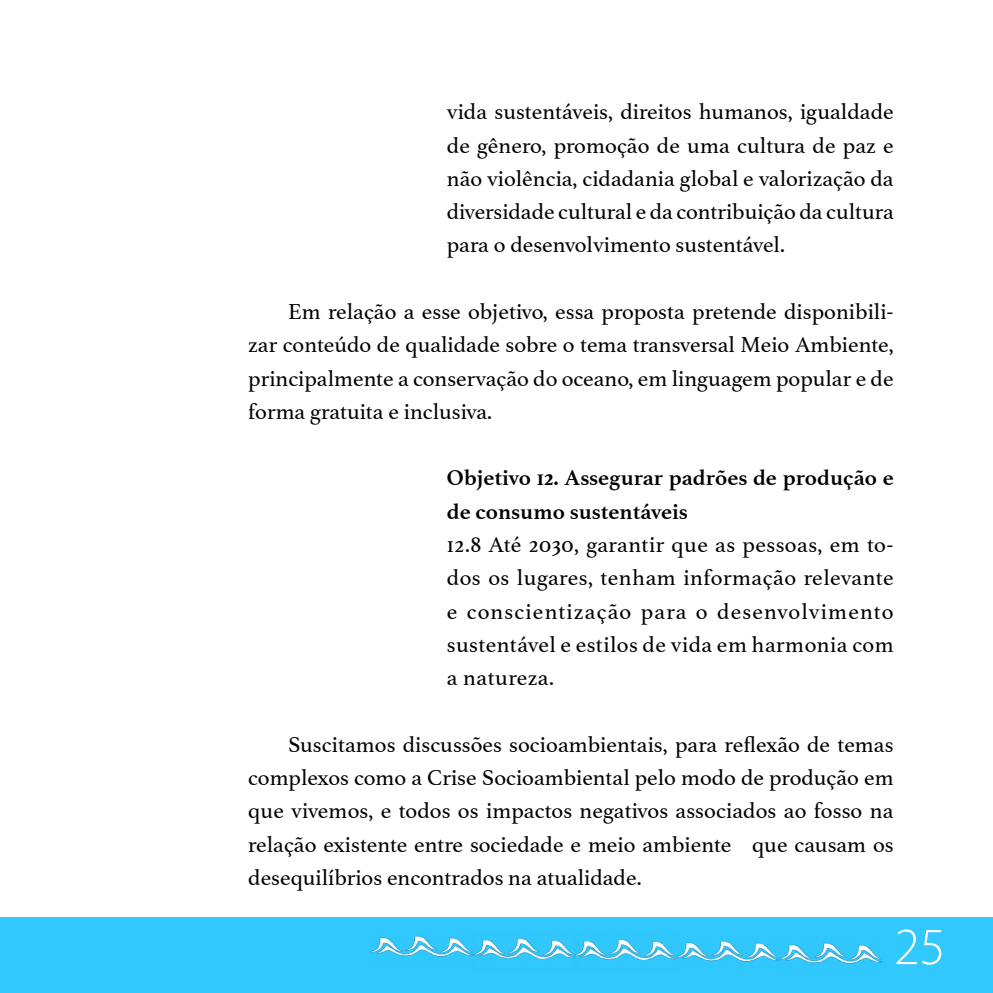
<style>
.page{position:relative;width:993px;height:993px;background:#fff}
.page>*{position:absolute;margin:0;border:0;box-sizing:border-box;transform-origin:0 0}
.t1{font:300 52.5px "Myriad Pro";color:#fff}
.t2{font:22.75px/33.2px "Athelas";color:#000;text-align:justify}
.t3{font:700 22.75px/33.2px "Athelas";color:#000}
</style>
<div class="page">
<div style="left:0;top:916px;width:992px;height:76px;background:#31c8fd"></div>
<img style="left:476px;top:938px;width:95px;height:22px">
<img style="left:370px;top:936px;width:106px;height:21px">
<img style="left:571px;top:939px;width:102px;height:22px">
<img style="left:782px;top:943px;width:101px;height:21px">
<img style="left:673px;top:941px;width:109px;height:21px">
<p class="t2" style="left:446px;top:94px;width:448px">vida sustentáveis, direitos humanos, igualdade de gênero, promoção de uma cultura de paz e não violência, cidadania global e valorização da diversidade cultural e da contribuição da cultura para o desenvolvimento sustentável.</p>
<p class="t2" style="left:248px;top:294px;width:646px;text-indent:40px">Em relação a esse objetivo, essa proposta pretende disponibili&shy;zar conteúdo de qualidade sobre o tema transversal Meio Ambiente, principalmente a conservação do oceano, em linguagem popular e de forma gratuita e inclusiva.</p>
<p class="t3" style="left:446px;top:460px;width:448px">Objetivo 12. Assegurar padrões de produção e de consumo sustentáveis</p>
<p class="t2" style="left:446px;top:527px;width:448px">12.8 Até 2030, garantir que as pessoas, em to&shy;dos os lugares, tenham informação relevante e conscientização para o desenvolvimento sustentável e estilos de vida em harmonia com a natureza.</p>
<p class="t2" style="left:248px;top:726px;width:646px;text-indent:40px">Suscitamos discussões socioambientais, para reflexão de temas complexos como a Crise Socioambiental pelo modo de produção em que vivemos, e todos os impactos negativos associados ao fosso na relação existente entre sociedade e meio ambiente que causam os desequilíbrios encontrados na atualidade.</p>
<h1 class="t1" style="left:893px;top:914px;width:53px">25</h1>
</div>
